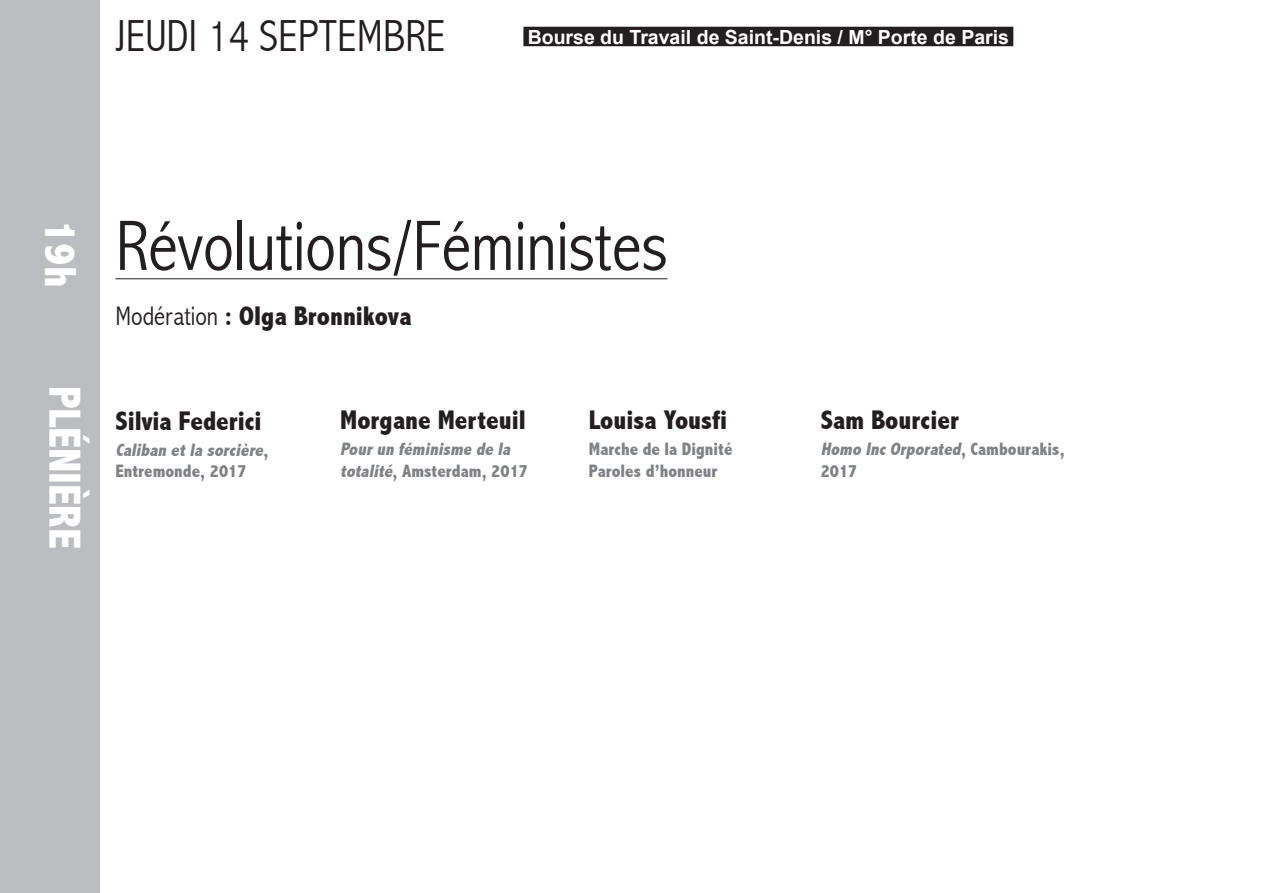
<style>
.page{position:relative;width:1263px;height:893px;background:#fff}
.page>*{position:absolute;margin:0;border:0;box-sizing:border-box;transform-origin:0 0}
.t1{font:300 condensed 72px "Abadi";color:#231f20}
.t2{font:300 condensed 45px "Abadi";color:#231f20}
.t3{font:800 condensed 45px "Abadi";color:#fff}
.t4{font:800 condensed 27px "Abadi";color:#231f20}
.t5{font:700 19.5px "Arial";color:#fff}
.t6{font:italic 800 condensed 18px/21.6px "Abadi";color:#808285}
.t7{font:800 condensed 18px/21.6px "Abadi";color:#808285}
.s1{font-weight:300}
.s2{font-style:normal}
.s3{font-style:italic}
</style>
<div class="page">
<div style="left:0;top:0;width:100px;height:893px;background:#bcbdc0"></div>
<div style="left:523px;top:27px;width:490px;height:19px;background:#231f20"></div>
<hr style="left:115px;top:278px;width:552px;height:1px;background:#231f20">
<h2 class="t2" style="left:115px;top:10px;width:309px">JEUDI 14 SEPTEMBRE</h2>
<p class="t5" style="left:528px;top:24px;width:483px">Bourse du Travail de Saint-Denis / M° Porte de Paris</p>
<h2 class="t3" style="left:86px;top:220px;width:69px;rotate:90deg">19h</h2>
<h2 class="t3" style="left:90px;top:386px;width:161px;rotate:90deg">plénière</h2>
<h1 class="t1" style="left:115px;top:204px;width:554px">Révolutions/Féministes</h1>
<p class="t4" style="left:115px;top:300px;width:298px"><span class="s1">Modération</span> : Olga Bronnikova</p>
<p class="t4" style="left:115px;top:405px;width:148px">Silvia Federici</p>
<p class="t6" style="left:115px;top:439px;width:154px">Caliban etla sorcière<span class="s2">,<br>Entremonde, 2017</span></p>
<p class="t4" style="left:340px;top:405px;width:187px">Morgane Merteuil</p>
<p class="t6" style="left:340px;top:438px;width:189px">Pourun féminisme de la totalité<span class="s2">, Amsterdam, 2017</span></p>
<p class="t4" style="left:589px;top:405px;width:140px">Louisa Yousfi</p>
<p class="t7" style="left:589px;top:438px;width:145px">Marche de la Dignité<br>Paroles d’honneur</p>
<p class="t4" style="left:821px;top:405px;width:140px">Sam Bourcier</p>
<p class="t7" style="left:821px;top:438px;width:245px"><span class="s3">Homo IncOrporated</span>, C a m b o u r a k i s ,<br>2017</p>
</div>
